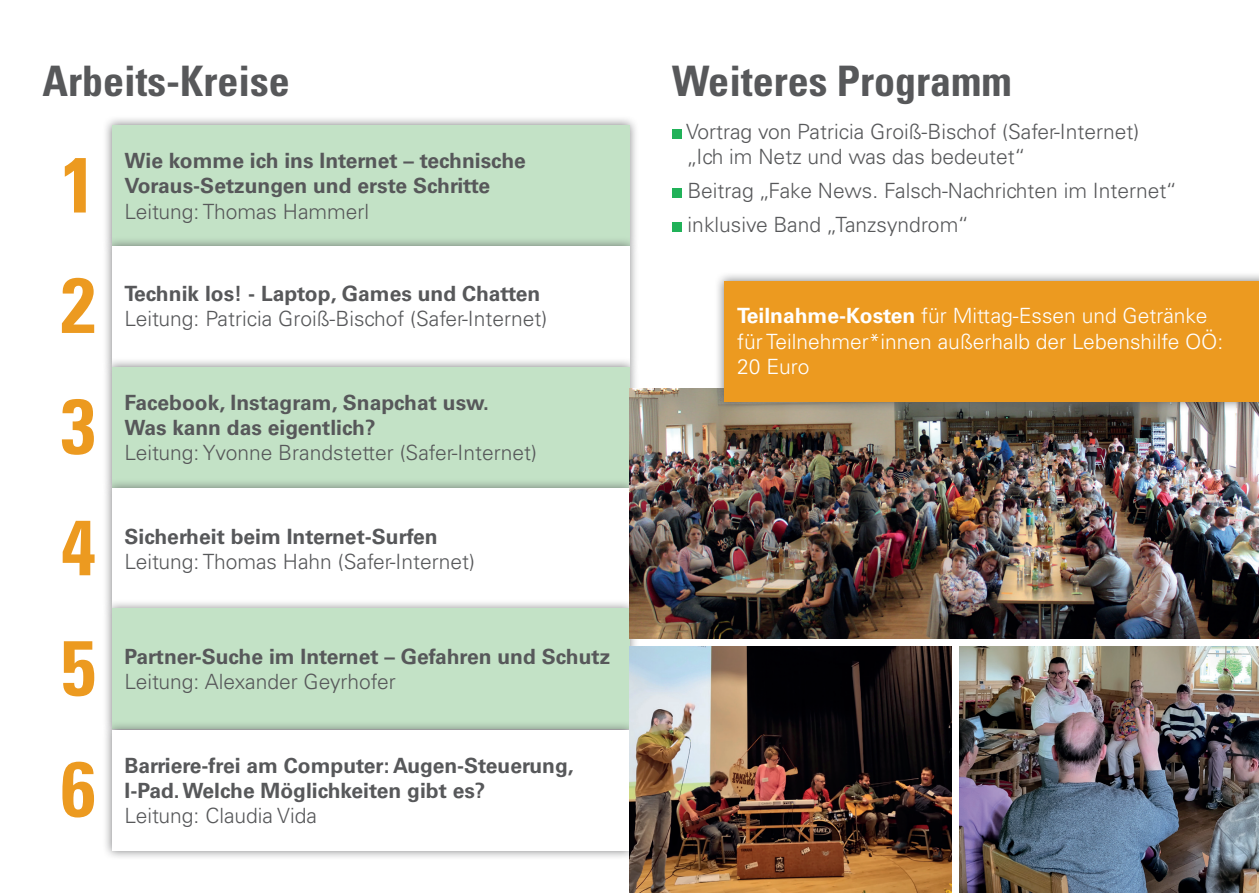
<style>
.page{position:relative;width:1259px;height:893px;background:#fff}
.page>*{position:absolute;margin:0;border:0;box-sizing:border-box;transform-origin:0 0}
.t1{font:700 condensed 78px "Univers LT Std";color:#ec9a20}
.t2{font:700 condensed 42px "Univers LT Std";color:#57585a}
.t3{font:300 21px/25.2px "Univers LT Std";color:#57585a}
.t4{font:700 21px/25.2px "Univers LT Std";color:#57585a}
.t5{font:300 21px/25.2px "Univers LT Std";color:#fff}
.s1{font-weight:700}
</style>
<div class="page">
<div style="left:672px;top:129px;width:10px;height:10px;background:#21b259"></div>
<div style="left:672px;top:188px;width:10px;height:10px;background:#21b259"></div>
<div style="left:672px;top:222px;width:10px;height:10px;background:#21b259"></div>
<div style="left:102px;top:116px;width:537px;height:140px;background:#57585a;opacity:.75"></div>
<div style="left:112px;top:125px;width:517px;height:121px;background:#c3e2c6"></div>
<div style="left:102px;top:236px;width:537px;height:140px;background:#57585a;opacity:.75"></div>
<div style="left:112px;top:246px;width:517px;height:121px;background:#fff"></div>
<div style="left:102px;top:357px;width:537px;height:141px;background:#57585a;opacity:.75"></div>
<div style="left:112px;top:367px;width:517px;height:121px;background:#c3e2c6"></div>
<div style="left:102px;top:478px;width:537px;height:141px;background:#57585a;opacity:.75"></div>
<div style="left:112px;top:488px;width:517px;height:121px;background:#fff"></div>
<div style="left:102px;top:599px;width:537px;height:140px;background:#57585a;opacity:.75"></div>
<div style="left:112px;top:609px;width:517px;height:120px;background:#c3e2c6"></div>
<div style="left:102px;top:720px;width:537px;height:140px;background:#57585a;opacity:.75"></div>
<div style="left:112px;top:730px;width:517px;height:120px;background:#fff"></div>
<img style="left:629px;top:388px;width:630px;height:250px">
<img style="left:629px;top:646px;width:322px;height:247px">
<img style="left:959px;top:646px;width:300px;height:247px">
<div style="left:714px;top:271px;width:545px;height:140px;background:#57585a;opacity:.75"></div>
<div style="left:724px;top:281px;width:535px;height:120px;background:#ec9a20"></div>
<h2 class="t2" style="left:43px;top:56px;width:249px">Arbeits-Kreise</h2>
<h2 class="t2" style="left:672px;top:56px;width:341px">Weiteres Programm</h2>
<p class="t3" style="left:686px;top:119px;width:455px">Vortrag von Patricia Groiß-Bischof (Safer-Internet) „Ich im Netz und was das bedeutet“</p>
<p class="t3" style="left:687px;top:174px;width:491px;line-height:33.8px">Beitrag „Fake News. Falsch-Nachrichten im Internet“ inklusive Band „Tanzsyndrom“</p>
<p class="t4" style="left:125px;top:148px;width:403px">Wie komme ich ins Internet – technische<br>Voraus-Setzungen und erste Schritte</p>
<h1 class="t1" style="left:61px;top:137px;width:36px">1</h1>
<p class="t3" style="left:125px;top:199px;width:246px">Leitung: Thomas Hammerl</p>
<h1 class="t1" style="left:61px;top:257px;width:36px">2</h1>
<h1 class="t1" style="left:61px;top:378px;width:36px">3</h1>
<h1 class="t1" style="left:61px;top:500px;width:36px">4</h1>
<h1 class="t1" style="left:61px;top:620px;width:36px">5</h1>
<h1 class="t1" style="left:61px;top:741px;width:36px">6</h1>
<p class="t4" style="left:125px;top:281px;width:417px">Technik los! - Laptop, Games und Chatten</p>
<p class="t3" style="left:125px;top:306px;width:424px">Leitung: Patricia Groiß-Bischof (Safer-Internet)</p>
<p class="t4" style="left:125px;top:390px;width:366px">Facebook, Instagram, Snapchat usw.<br>Was kann das eigentlich?</p>
<p class="t3" style="left:125px;top:440px;width:414px">Leitung: Yvonne Brandstetter (Safer-Internet)</p>
<p class="t4" style="left:125px;top:524px;width:314px">Sicherheit beim Internet-Surfen</p>
<p class="t3" style="left:125px;top:549px;width:352px">Leitung: Thomas Hahn (Safer-Internet)</p>
<p class="t4" style="left:125px;top:644px;width:487px">Partner-Suche im Internet – Gefahren und Schutz</p>
<p class="t3" style="left:125px;top:669px;width:273px">Leitung: Alexander Geyrhofer</p>
<p class="t4" style="left:125px;top:753px;width:451px">Barriere-frei am Computer: Augen-Steuerung,<br>I-Pad. Welche Möglichkeiten gibt es?</p>
<p class="t3" style="left:125px;top:803px;width:194px">Leitung: Claudia Vida</p>
<p class="t5" style="left:737px;top:303px;width:487px"><span class="s1">Teilnahme-Kosten</span> für Mittag-Essen und Getränke für Teilnehmer*innen außerhalb der Lebenshilfe OÖ:<br>20 Euro</p>
</div>
